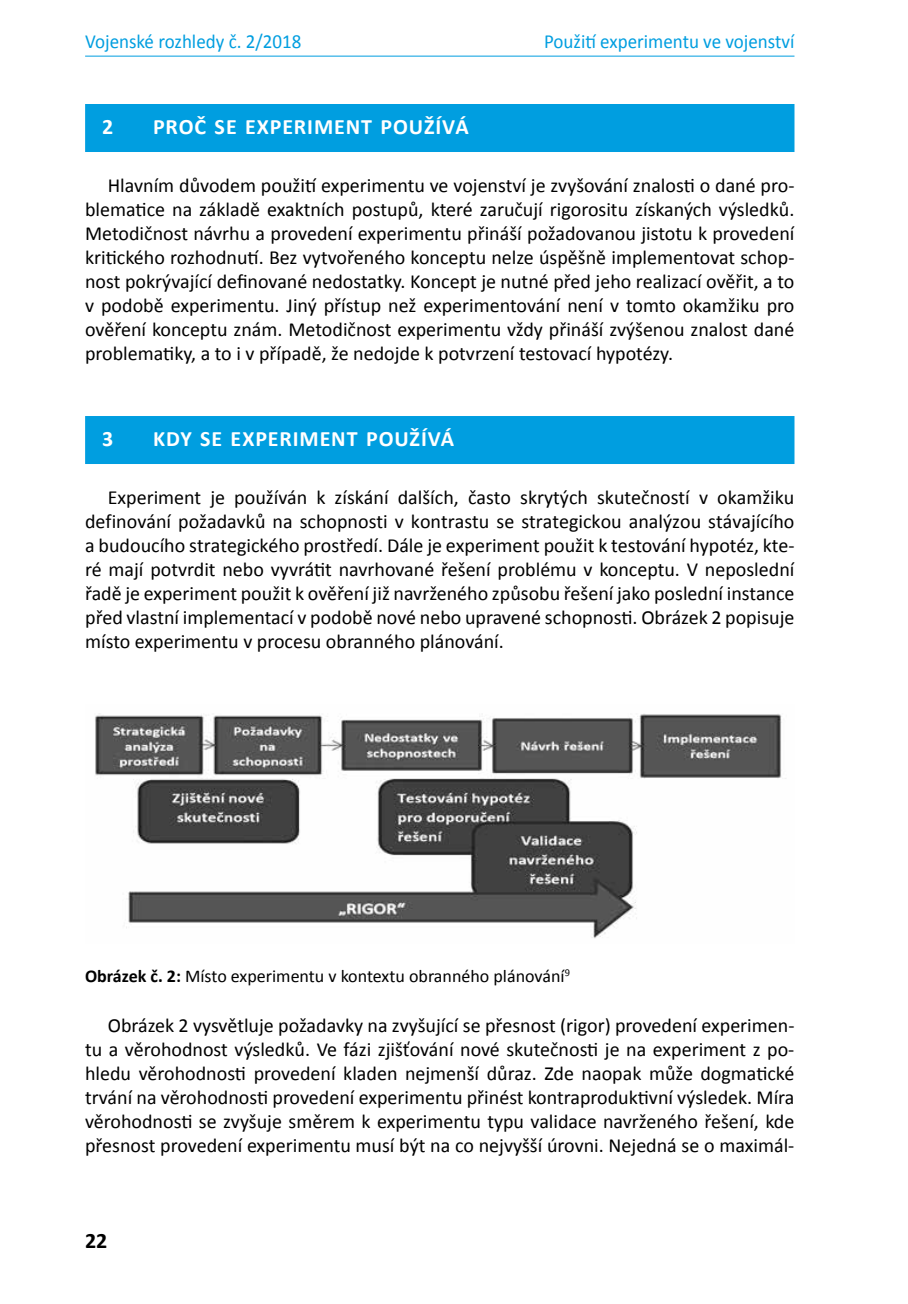
<style>
.page{position:relative;width:908px;height:1304px;background:#fff}
.page>*{position:absolute;margin:0;border:0;box-sizing:border-box;transform-origin:0 0}
.t1{font:700 22px "Calibri";letter-spacing:.04em;color:#fff}
.t2{font:700 22px "Calibri";color:#000}
.t3{font:20px/24px "Calibri";color:#000;text-align:justify}
.t4{font:20px "Calibri";color:#009ee0;scale:.95 1}
.t5{font:18px "Calibri";color:#000}
.s1{font-weight:700}
</style>
<div class="page">
<hr style="left:85px;top:56px;width:709px;height:1px;background:#009ee0">
<div style="left:85px;top:104px;width:709px;height:48px;background:#009ee0"></div>
<div style="left:85px;top:416px;width:709px;height:48px;background:#009ee0"></div>
<img style="left:95px;top:713px;width:691px;height:226px">
<p class="t4" style="left:85px;top:29px;width:229px">Vojenské rozhledy č. 2/2018</p>
<p class="t1" style="left:102px;top:113px;width:13px">2</p>
<p class="t1" style="left:153px;top:113px;width:317px">PROČ SE EXPERIMENT POUŽÍVÁ</p>
<p class="t4" style="left:544px;top:29px;width:265px">Použití experimentu ve vojenství</p>
<p class="t3" style="left:85px;top:173px;width:710px;text-indent:23px">Hlavním důvodem použití experimentu ve vojenství je zvyšování znalosti o dané pro&shy;blematice na základě exaktních postupů, které zaručují rigorositu získaných výsledků.<br>Metodičnost návrhu a provedení experimentu přináší požadovanou jistotu k provedení kritického rozhodnutí. Bez vytvořeného konceptu nelze úspěšně implementovat schop&shy;nost pokrývající definované nedostatky. Koncept je nutné před jeho realizací ověřit, a to v podobě experimentu. Jiný přístup než experimentování není v tomto okamžiku pro ověření konceptu znám. Metodičnost experimentu vždy přináší zvýšenou znalost dané problematiky, a to i v případě, že nedojde k potvrzení testovací hypotézy.</p>
<p class="t1" style="left:102px;top:425px;width:13px">3</p>
<p class="t1" style="left:153px;top:425px;width:302px">KDY SE EXPERIMENT POUŽÍVÁ</p>
<p class="t3" style="left:85px;top:485px;width:710px;text-indent:23px">Experiment je používán k získání dalších, často skrytých skutečností v okamžiku definování požadavků na schopnosti v kontrastu se strategickou analýzou stávajícího a budoucího strategického prostředí. Dále je experiment použit k testování hypotéz, kte&shy;ré mají potvrdit nebo vyvrátit navrhované řešení problému v konceptu. V neposlední řadě je experiment použit k ověření již navrženého způsobu řešení jako poslední instance před vlastní implementací v podobě nové nebo upravené schopnosti. Obrázek 2 popisuje místo experimentu v procesu obranného plánování.</p>
<p class="t5" style="left:85px;top:965px;width:486px"><span class="s1">Obrázek č. 2:</span> Místo experimentu v kontextu obranného plánování<sup>9</sup></p>
<p class="t3" style="left:85px;top:1013px;width:710px;text-indent:23px">Obrázek 2 vysvětluje požadavky na zvyšující se přesnost (rigor) provedení experimen&shy;tu a věrohodnost výsledků. Ve fázi zjišťování nové skutečnosti je na experiment z po&shy;hledu věrohodnosti provedení kladen nejmenší důraz. Zde naopak může dogmatické trvání na věrohodnosti provedení experimentu přinést kontraproduktivní výsledek. Míra věrohodnosti se zvyšuje směrem k experimentu typu validace navrženého řešení, kde přesnost provedení experimentu musí být na co nejvyšší úrovni. Nejedná se o maximál-</p>
<p class="t2" style="left:85px;top:1227px;width:24px">22</p>
</div>
